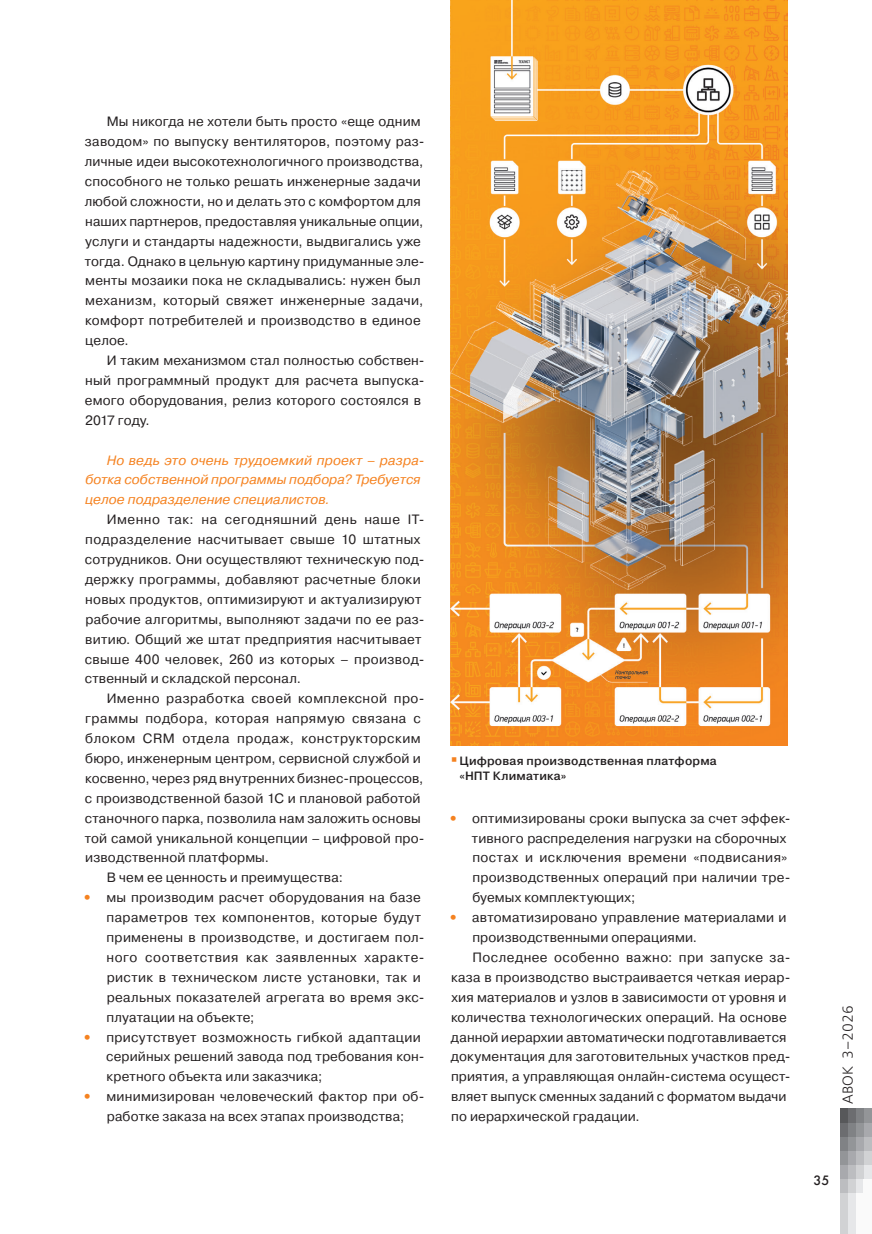
<style>
.page{position:relative;width:872px;height:1234px;background:#fff}
.page>*{position:absolute;margin:0;border:0;box-sizing:border-box;transform-origin:0 0}
.t1{font:14.4px "Free Set Light C";color:#231f20}
.main_text{font:13.5px/20px "Pragmatica";letter-spacing:.015em;color:#231f20}
.main_text-2{font:italic 13.5px/20px "Pragmatica";letter-spacing:.005em;color:#f58220}
.t2{font:13.5px "Futura Futuris C";color:#231f20}
.t3{font:500 12px/15px "Pragmatica";letter-spacing:.02em;color:#231f20}
.s1{font-weight:800;color:#f58220}
</style>
<div class="page">
<div style="left:863px;top:1108px;width:9px;height:14px;background:#939598"></div>
<div style="left:863px;top:1122px;width:9px;height:14px;background:#a8a9ad"></div>
<div style="left:863px;top:1136px;width:9px;height:14px;background:#bcbdc0"></div>
<div style="left:863px;top:1150px;width:9px;height:15px;background:#d1d2d4"></div>
<div style="left:863px;top:1165px;width:9px;height:14px;background:#e6e7e9"></div>
<div style="left:855px;top:1108px;width:8px;height:14px;background:#808285"></div>
<div style="left:855px;top:1122px;width:8px;height:14px;background:#939598"></div>
<div style="left:855px;top:1136px;width:8px;height:14px;background:#a8a9ad"></div>
<div style="left:855px;top:1150px;width:8px;height:15px;background:#bcbdc0"></div>
<div style="left:855px;top:1165px;width:8px;height:14px;background:#d1d2d4"></div>
<div style="left:855px;top:1179px;width:8px;height:14px;background:#e6e7e9"></div>
<div style="left:848px;top:1108px;width:7px;height:14px;background:#6c6d70"></div>
<div style="left:848px;top:1122px;width:7px;height:14px;background:#808285"></div>
<div style="left:848px;top:1136px;width:7px;height:14px;background:#939598"></div>
<div style="left:848px;top:1150px;width:7px;height:15px;background:#a8a9ad"></div>
<div style="left:848px;top:1165px;width:7px;height:14px;background:#bcbdc0"></div>
<div style="left:848px;top:1179px;width:7px;height:14px;background:#d1d2d4"></div>
<div style="left:840px;top:1108px;width:8px;height:14px;background:#57585a"></div>
<div style="left:840px;top:1122px;width:8px;height:14px;background:#6c6d70"></div>
<div style="left:840px;top:1136px;width:8px;height:14px;background:#808285"></div>
<div style="left:840px;top:1150px;width:8px;height:15px;background:#939598"></div>
<div style="left:840px;top:1165px;width:8px;height:14px;background:#a8a9ad"></div>
<div style="left:840px;top:1179px;width:8px;height:14px;background:#bcbdc0"></div>
<div style="left:863px;top:1179px;width:9px;height:54px;background:#fafafa"></div>
<div style="left:855px;top:1193px;width:8px;height:40px;background:#fafafa"></div>
<div style="left:848px;top:1193px;width:7px;height:40px;background:#e6e7e9"></div>
<div style="left:840px;top:1193px;width:8px;height:40px;background:#d1d2d4"></div>
<img style="left:450px;top:0;width:337px;height:745px">
<p class="main_text" style="left:85px;top:112px;width:341px;text-indent:22px">Мы никогда не хотели быть просто «еще одним заводом» по выпуску вентиляторов, поэтому раз&shy;личные идеи высокотехнологичного производства, способного не только решать инженерные задачи любой сложности, но и делать это с комфортом для наших партнеров, предоставляя уникальные опции, услуги и стандарты надежности, выдвигались уже тогда. Однако в цельную картину придуманные эле&shy;менты мозаики пока не складывались: нужен был механизм, который свяжет инженерные задачи, комфорт потребителей и производство в единое целое.</p>
<p class="main_text" style="left:85px;top:350px;width:341px;text-indent:22px">И таким механизмом стал полностью собствен&shy;ный программный продукт для расчета выпуска&shy;емого оборудования, релиз которого состоялся в 2017 году.</p>
<p class="main_text-2" style="left:85px;top:450px;width:341px;text-indent:22px">Но ведь это очень трудоемкий проект – разра&shy;ботка собственной программы подбора? Требуется целое подразделение специалистов.</p>
<p class="main_text" style="left:85px;top:510px;width:341px;text-indent:22px">Именно так: на сегодняшний день наше IT&shy;подразделение насчитывает свыше 10 штатных сотрудников. Они осуществляют техническую под&shy;держку программы, добавляют расчетные блоки новых продуктов, оптимизируют и актуализируют рабочие алгоритмы, выполняют задачи по ее раз&shy;витию. Общий же штат предприятия насчитывает свыше 400 человек, 260 из которых – производ&shy;ственный и складской персонал.</p>
<p class="main_text" style="left:85px;top:688px;width:341px;text-indent:22px">Именно разработка своей комплексной про&shy;граммы подбора, которая напрямую связана с блоком CRM отдела продаж, конструкторским бюро, инженерным центром, сервисной службой и косвенно, через ряд внутренних бизнес-процессов, с производственной базой 1С и плановой работой станочного парка, позволила нам заложить основы той самой уникальной концепции – цифровой про&shy;изводственной платформы.</p>
<p class="main_text" style="left:107px;top:867px;width:238px">В чем ее ценность и преимущества:</p>
<p class="main_text" style="left:107px;top:887px;width:319px;text-indent:-24px"><span class="s1">•</span> мы производим расчет оборудования на базе параметров тех компонентов, которые будут применены в производстве, и достигаем пол&shy;ного соответствия как заявленных характе&shy;ристик в техническом листе установки, так и реальных показателей агрегата во время экс&shy;плуатации на объекте;</p>
<p class="main_text" style="left:106px;top:1026px;width:320px;text-indent:-23px"><span class="s1">•</span> присутствует возможность гибкой адаптации серийных решений завода под требования кон&shy;кретного объекта или заказчика;</p>
<p class="main_text" style="left:83px;top:1086px;width:343px;text-align:center"><span class="s1">•</span> минимизирован человеческий фактор при об&shy;работке заказа на всех этапах производства;</p>
<p class="t3" style="left:459px;top:752px;width:259px">Цифровая производственная платформа «НПТ Климатика»</p>
<p class="main_text" style="left:472px;top:808px;width:320px;text-indent:-23px"><span class="s1">•</span> оптимизированы сроки выпуска за счет эффек&shy;тивного распределения нагрузки на сборочных постах и исключения времени «подвисания» производственных операций при наличии тре&shy;буемых комплектующих;</p>
<p class="main_text" style="left:472px;top:907px;width:316px;text-indent:-24px"><span class="s1">•</span> автоматизировано управление материалами и производственными операциями.</p>
<p class="main_text" style="left:451px;top:947px;width:341px;text-indent:22px">Последнее особенно важно: при запуске за&shy;каза в производство выстраивается четкая иерар&shy;хия материалов и узлов в зависимости от уровня и количества технологических операций. На основе данной иерархии автоматически подготавливается документация для заготовительных участков пред&shy;приятия, а управляющая онлайн-система осущест&shy;вляет выпуск сменных заданий с форматом выдачи по иерархической градации.</p>
<p class="t1" style="left:840px;top:1103px;width:100px;rotate:-90deg">АВОК 3–2026</p>
<p class="t2" style="left:813px;top:1171px;width:17px">35</p>
</div>
